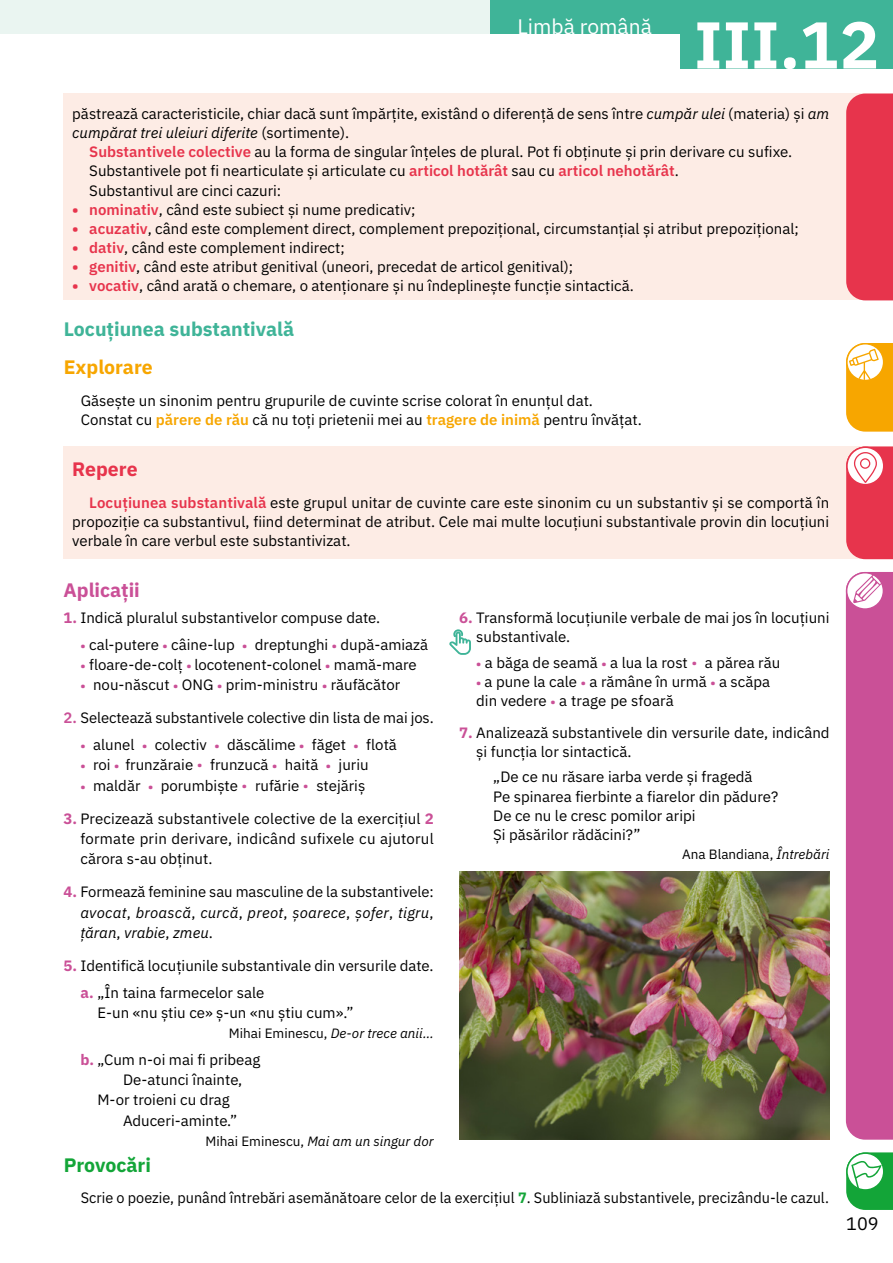
<style>
.page{position:relative;width:893px;height:1263px;background:#fff}
.page>*{position:absolute;margin:0;border:0;box-sizing:border-box;transform-origin:0 0}
.t1{font:700 66px "IBM Plex Sans";color:#fff}
.t2{font:21px "IBM Plex Sans";color:#fff}
._1-lectie-subtitlu{font:700 19.5px "IBM Plex Sans";color:#3fb498}
._3-rubrica{font:700 19.5px "IBM Plex Sans";color:#f7a600}
._3-rubrica-2{font:700 19.5px "IBM Plex Sans";color:#ca5097}
.PROVOCARI{font:700 19.5px "IBM Plex Sans";letter-spacing:-.005em;color:#13a538}
._3-rubrica-3{font:700 19.5px "IBM Plex Sans";color:#e7344c}
.t3{font:18px "IBM Plex Sans";color:#000}
._4-text{font:15px/19.2px "IBM Plex Sans";color:#000}
._4-text-retras-split{font:15px/19.2px "IBM Plex Sans";color:#000}
._4-text-retras-split-fara_indent{font:15px "IBM Plex Sans";color:#000}
._4-text-2{font:15px "IBM Plex Sans";color:#000;scale:.96 1}
._4-text-autor-_IBM_Sans-split{font:italic 13.5px "IBM Plex Sans";color:#000}
._4-text-autor-_IBM_Sans-split-2{font:13.5px "IBM Plex Sans";color:#000}
.s1{font-style:italic}
.s2{font-weight:600;color:#e7344c}
.s3{font-weight:700;color:#e7344c}
.s4{font-weight:600;color:#f7a600}
.s5{font-weight:700;color:#ca5097}
.s6{font-weight:700;font-size:12px;color:#ca5097}
.s7{font-weight:600;color:#ca5097}
.s8{color:#ca5097}
.s9{font-style:normal}
.s10{font-weight:700;color:#13a538}
</style>
<div class="page">
<div style="left:489px;top:0;width:191px;height:34px;background:#3fb498"></div>
<div style="left:0;top:0;width:490px;height:34px;background:#eaf5f1"></div>
<div style="left:680px;top:0;width:213px;height:68px;background:#3fb498"></div>
<div style="left:64px;top:94px;width:829px;height:206px;background:#fdece5"></div>
<div style="left:846px;top:94px;width:47px;height:206px;background:#e7344c"></div>
<svg style="left:846px;top:343px;width:47px;height:89px"></svg>
<div style="left:64px;top:446px;width:829px;height:113px;background:#fdece5"></div>
<svg style="left:846px;top:446px;width:47px;height:113px"></svg>
<img style="left:459px;top:872px;width:371px;height:268px">
<div style="left:846px;top:572px;width:47px;height:568px;background:#ca5097"></div>
<svg style="left:449px;top:629px;width:22px;height:26px"></svg>
<svg style="left:846px;top:1152px;width:47px;height:58px"></svg>
<h2 class="t2" style="left:517px;top:10px;width:136px">Limbă română</h2>
<p class="t1" style="left:694px;top:-7px;width:187px">III.12</p>
<p class="_4-text" style="left:72px;top:103px;width:758px">păstrează caracteristicile, chiar dacă sunt împărţite, existând o diferenţă de sens între <span class="s1">cumpăr ulei</span> (materia) și <span class="s1">am cumpărat trei uleiuri diferite</span> (sortimente).</p>
<p class="_4-text" style="left:89px;top:141px;width:704px"><span class="s2">Substantivele colective</span> au la forma de singular înţeles de plural. Pot fi obţinute și prin derivare cu sufixe.</p>
<p class="_4-text" style="left:89px;top:160px;width:591px">Substantivele pot fi nearticulate și articulate cu <span class="s2">articol hotărât</span> sau cu <span class="s2">articol nehotărât</span>.</p>
<p class="_4-text" style="left:89px;top:179px;width:193px">Substantivul are cinci cazuri:</p>
<p class="_4-text" style="left:72px;top:199px;width:345px"><span class="s3">•</span> <span class="s2">nominativ</span>, când este subiect și nume predicativ;</p>
<p class="_4-text" style="left:72px;top:218px;width:728px"><span class="s3">•</span> <span class="s2">acuzativ</span>, când este complement direct, complement prepoziţional, circumstanțial și atribut prepoziţional;</p>
<p class="_4-text" style="left:72px;top:237px;width:274px"><span class="s3">•</span> <span class="s2">dativ</span>, când este complement indirect;</p>
<p class="_4-text" style="left:72px;top:256px;width:502px"><span class="s3">•</span> <span class="s2">genitiv</span>, când este atribut genitival (uneori, precedat de articol genitival);</p>
<p class="_4-text" style="left:72px;top:275px;width:563px"><span class="s3">•</span> <span class="s2">vocativ</span>, când arată o chemare, o atenţionare și nu îndeplinește funcţie sintactică.</p>
<p class="_1-lectie-subtitlu" style="left:64px;top:313px;width:232px">Locuţiunea substantivală</p>
<p class="_3-rubrica" style="left:64px;top:352px;width:90px">Explorare</p>
<p class="_4-text" style="left:81px;top:390px;width:514px">Găsește un sinonim pentru grupurile de cuvinte scrise colorat în enunţul dat.</p>
<p class="_4-text" style="left:81px;top:409px;width:562px">Constat cu <span class="s4">părere de rău</span> că nu toţi prietenii mei au <span class="s4">tragere de inimă</span> pentru învăţat.</p>
<p class="_3-rubrica-3" style="left:72px;top:454px;width:67px">Repere</p>
<p class="_4-text" style="left:72px;top:492px;width:758px;text-align:justify;text-indent:17px"><span class="s2">Locuţiunea substantivală</span> este grupul unitar de cuvinte care este sinonim cu un substantiv și se comportă în propoziţie ca substantivul, fiind determinat de atribut. Cele mai multe locuţiuni substantivale provin din locuţiuni verbale în care verbul este substantivizat.</p>
<p class="_3-rubrica-2" style="left:63px;top:575px;width:78px">Aplicații</p>
<p class="_4-text" style="left:63px;top:607px;width:318px"><span class="s5">1.</span> Indică pluralul substantivelor compuse date.</p>
<p class="_4-text-retras-split-fara_indent" style="left:80px;top:633px;width:349px"><span class="s6">•</span> cal-putere <span class="s6">•</span> câine-lup <span class="s6">•</span> dreptunghi <span class="s6">•</span> după‑amiază</p>
<p class="_4-text-retras-split-fara_indent" style="left:80px;top:653px;width:338px"><span class="s6">•</span> floare-de-colţ <span class="s6">•</span> locotenent‑colonel <span class="s6">•</span> mamă-mare</p>
<p class="_4-text-retras-split-fara_indent" style="left:80px;top:673px;width:321px"><span class="s6">•</span> nou-născut <span class="s6">•</span> ONG <span class="s6">•</span> prim-ministru <span class="s6">•</span> răufăcător</p>
<p class="_4-text" style="left:63px;top:707px;width:372px"><span class="s7">2.</span> Selectează substantivele colective din lista de mai jos.</p>
<p class="_4-text-retras-split" style="left:80px;top:734px;width:318px"><span class="s6">•</span> alunel <span class="s6">•</span> colectiv <span class="s6">•</span> dăscălime <span class="s6">•</span> făget <span class="s6">•</span> flotă</p>
<p class="_4-text-retras-split" style="left:80px;top:754px;width:290px"><span class="s6">•</span> roi <span class="s6">•</span> frunzăraie <span class="s8">•</span> frunzucă <span class="s6">•</span> haită <span class="s6">•</span> juriu</p>
<p class="_4-text-retras-split" style="left:80px;top:774px;width:286px"><span class="s6">•</span> maldăr <span class="s6">•</span> porumbiște <span class="s8">•</span> rufărie <span class="s8">•</span> stejăriș</p>
<p class="_4-text" style="left:80px;top:807px;width:355px;line-height:20.2px;text-align:justify;text-indent:-17px"><span class="s5">3.</span> Precizează substantivele colective de la exercițiul <span class="s5">2 </span>formate prin derivare, indicând sufixele cu ajutorul cărora s-au obținut.</p>
<p class="_4-text" style="left:80px;top:880px;width:355px;line-height:20.2px;text-align:justify;text-indent:-17px"><span class="s5">4.</span> Formează feminine sau masculine de la substantivele: <span class="s1">avocat</span>, <span class="s1">broască</span>, <span class="s1">curcă</span>, <span class="s1">preot</span>, <span class="s1">șoarece</span>, <span class="s1">șofer</span>, <span class="s1">tigru</span>, <span class="s1">ţăran</span>, <span class="s1">vrabie</span>, <span class="s1">zmeu</span>.</p>
<p class="_4-text" style="left:63px;top:955px;width:372px"><span class="s5">5.</span> Identifică locuţiunile substantivale din versurile date.</p>
<p class="_4-text" style="left:80px;top:981px;width:185px"><span class="s5">a.</span> „În taina farmecelor sale</p>
<p class="_4-text-retras-split" style="left:97px;top:1002px;width:258px">E-un «nu știu ce» ș-un «nu știu cum».”</p>
<p class="_4-text-autor-_IBM_Sans-split" style="left:229px;top:1023px;width:206px"><span class="s9">Mihai Eminescu,</span> De-or trece anii…</p>
<p class="_4-text" style="left:80px;top:1049px;width:181px"><span class="s5">b.</span> „Cum n-oi mai fi pribeag</p>
<p class="_4-text-retras-split" style="left:123px;top:1069px;width:121px">De-atunci înainte,</p>
<p class="_4-text-retras-split" style="left:97px;top:1089px;width:134px">M-or troieni cu drag</p>
<p class="_4-text-retras-split" style="left:123px;top:1109px;width:116px">Aduceri-aminte.”</p>
<p class="_4-text-autor-_IBM_Sans-split" style="left:206px;top:1131px;width:230px"><span class="s9">Mihai Eminescu,</span> Mai am un singur dor</p>
<p class="_4-text" style="left:476px;top:607px;width:355px;text-indent:-17px"><span class="s5">6.</span> Transformă locuţiunile verbale de mai jos în locuţiuni substantivale.</p>
<p class="_4-text-retras-split" style="left:476px;top:651px;width:305px"><span class="s6">•</span> a băga de seamă <span class="s6">•</span> a lua la rost <span class="s8">•</span> a părea rău</p>
<p class="_4-text-retras-split" style="left:476px;top:671px;width:295px"><span class="s6">•</span> a pune la cale <span class="s6">•</span> a rămâne în urmă <span class="s6">•</span> a scăpa din vedere <span class="s6">•</span> a trage pe sfoară</p>
<p class="_4-text" style="left:476px;top:722px;width:355px;text-indent:-17px"><span class="s5">7.</span> Analizează substantivele din versurile date, indicând și funcţia lor sintactică.</p>
<p class="_4-text-retras-split" style="left:493px;top:766px;width:261px">„De ce nu răsare iarba verde și fragedă</p>
<p class="_4-text-retras-split" style="left:493px;top:785px;width:286px">Pe spinarea fierbinte a fiarelor din pădure?</p>
<p class="_4-text-retras-split" style="left:493px;top:804px;width:204px">De ce nu le cresc pomilor aripi</p>
<p class="_4-text-retras-split" style="left:493px;top:824px;width:149px">Și păsărilor rădăcini?”</p>
<p class="_4-text-autor-_IBM_Sans-split-2" style="left:682px;top:844px;width:149px">Ana Blandiana, <span class="s1">Întrebări</span></p>
<p class="PROVOCARI" style="left:64px;top:1149px;width:89px">Provocări</p>
<p class="_4-text-2" style="left:81px;top:1187px;width:781px">Scrie o poezie, punând întrebări asemănătoare celor de la exerciţiul <span class="s10">7</span>. Subliniază substantivele, precizându-le cazul.</p>
<p class="t3" style="left:846px;top:1210px;width:34px">109</p>
</div>
